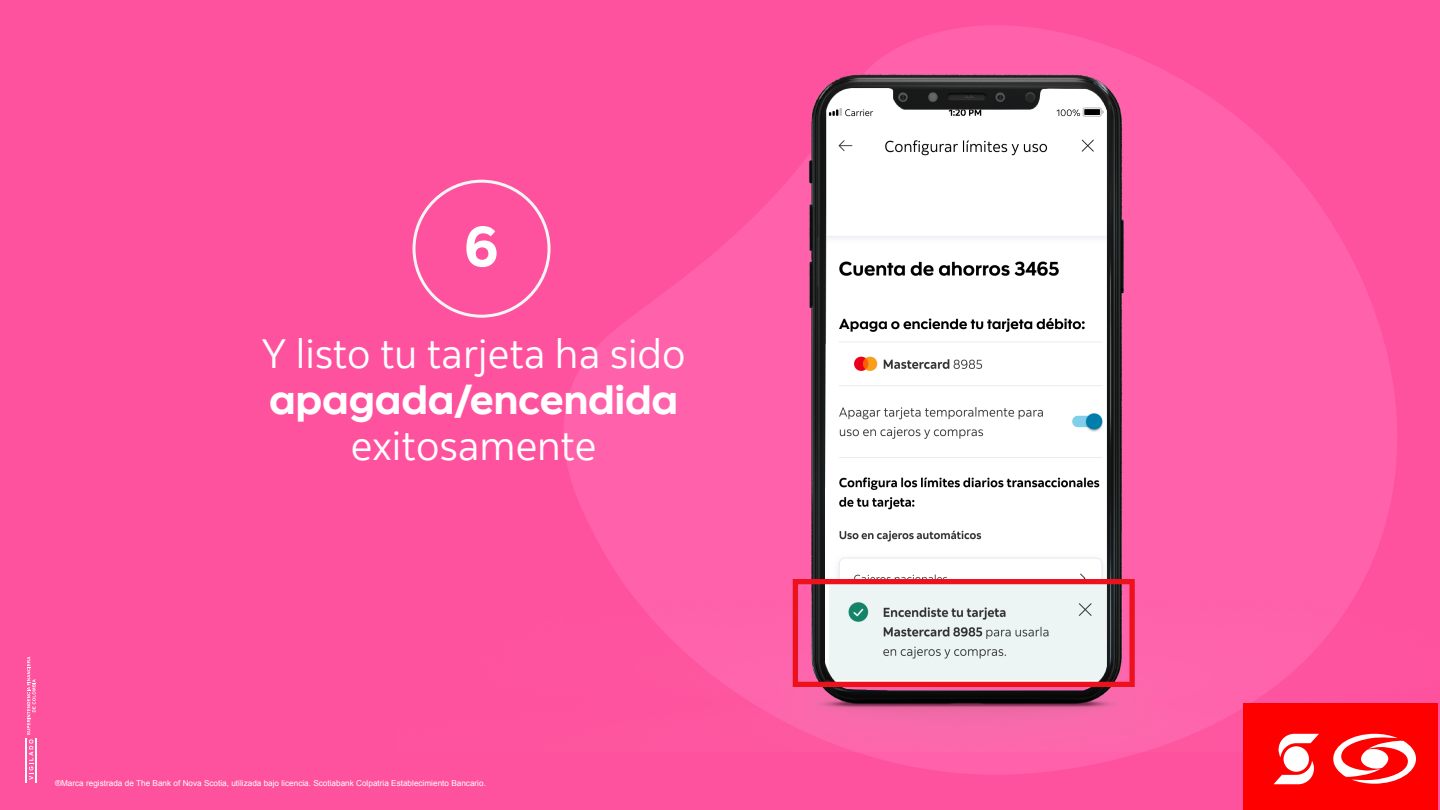
<style>
.page{position:relative;width:1440px;height:810px;background:#ff529e}
.page>*{position:absolute;margin:0;border:0;box-sizing:border-box;transform-origin:0 0}
.t1{font:56.25px "Scotia Headline";color:#fff}
.t2{font:40.88px "Scotia";color:#fff}
.t3{font:40.88px "Scotia Headline";color:#fff}
.t4{font:8.18px "Arial";color:#fff}
</style>
<div class="page">
<svg style="left:858px;top:25px;width:386px;height:750px;fill:#ff61aa"></svg>
<img style="left:412px;top:74px;width:1026px;height:678px">
<div style="left:1244px;top:704px;width:194px;height:106px;background:#f00"></div>
<svg style="left:27px;top:657px;width:9px;height:123px"></svg>
<hr style="left:35px;top:739px;width:2px;height:44px;background:#fff">
<hr style="left:25px;top:739px;width:1px;height:44px;background:#fff">
<svg style="left:1274px;top:734px;width:45px;height:50px"></svg>
<div style="left:1284px;top:746px;width:25px;height:26px;background:#fff;border-radius:50%"></div>
<svg style="left:1333px;top:734px;width:83px;height:50px"></svg>
<svg style="left:413px;top:180px;width:138px;height:138px"></svg>
<svg style="left:793px;top:579px;width:342px;height:108px;background:#d3b6ba"></svg>
<h1 class="t1" style="left:465px;top:215px;width:35px">6</h1>
<h2 class="t2" style="left:262px;top:330px;width:425px">Y listo tu tarjeta ha sido</h2>
<h2 class="t3" style="left:269px;top:377px;width:410px">apagada/encendida</h2>
<h2 class="t2" style="left:351px;top:423px;width:247px">exitosamente</h2>
<p class="t4" style="left:55px;top:777px;width:432px">®Marca registrada de The Bank of Nova Scotia, utilizada bajo licencia. Scotiabank Colpatria Establecimiento Bancario.</p>
</div>
